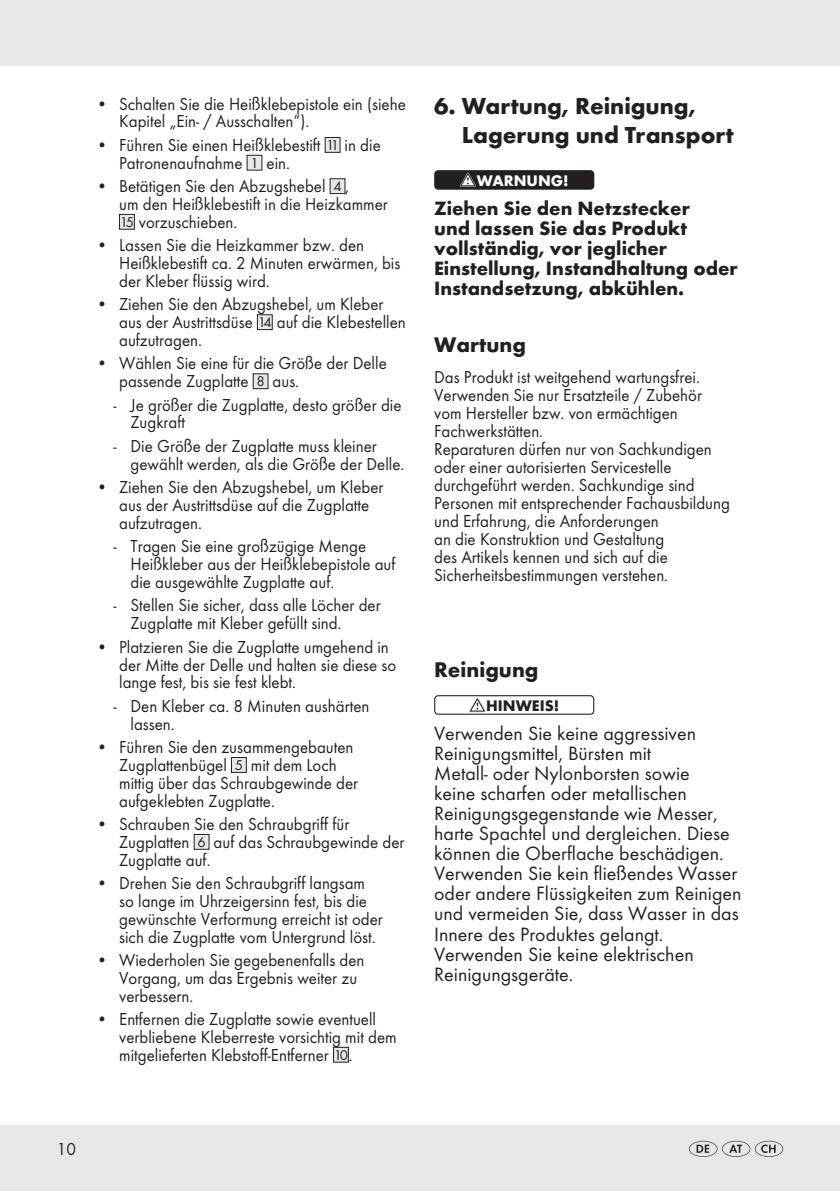
<style>
.page{position:relative;width:840px;height:1191px;background:#fff}
.page>*{position:absolute;margin:0;border:0;box-sizing:border-box;transform-origin:0 0}
.t1{font:700 24px/28.8px "Futura TOT";color:#231f20}
.Headlines_nicht_im_Inhaltsverzeichnis{font:700 22px "Futura TOT";color:#231f20}
.Headlines{font:700 22px "Futura TOT";color:#231f20}
.warnhinweise{font:20px/20px "Futura TOT";color:#231f20}
.warnhinweise-2{font:700 20px/20px "Futura TOT";color:#231f20}
.lauftext{font:18px/17.8px "Futura TOT";color:#231f20;scale:.94 1}
.warnhinweise_auf_schwarz{font:700 16px "Futura TOT";color:#fff}
.warnhinweise_auf_schwarz-2{font:700 16px "Futura TOT";color:#231f20}
.Nummerierungen_Umschlag{font:14.6px "Futura TOT";letter-spacing:-.175em;color:#231f20}
</style>
<div class="page">
<div style="left:0;top:0;width:839px;height:65px;background:#e6e7e9"></div>
<div style="left:0;top:1125px;width:839px;height:66px;background:#e6e7e9"></div>
<svg style="left:689px;top:1140px;width:93px;height:17px"></svg>
<div style="left:325px;top:137px;width:15px;height:15px;background:#e6e7e9"></div>
<div style="left:324px;top:137px;width:16px;height:16px;border:1px solid #231f20"></div>
<div style="left:247px;top:155px;width:15px;height:15px;background:#e6e7e9"></div>
<div style="left:246px;top:155px;width:16px;height:15px;border:1px solid #231f20"></div>
<div style="left:330px;top:179px;width:15px;height:15px;background:#e6e7e9"></div>
<div style="left:329px;top:178px;width:16px;height:16px;border:1px solid #231f20"></div>
<div style="left:119px;top:214px;width:15px;height:15px;background:#e6e7e9"></div>
<div style="left:119px;top:214px;width:16px;height:15px;border:1px solid #231f20"></div>
<div style="left:257px;top:315px;width:15px;height:14px;background:#e6e7e9"></div>
<div style="left:257px;top:314px;width:15px;height:16px;border:1px solid #231f20"></div>
<div style="left:253px;top:374px;width:15px;height:15px;background:#e6e7e9"></div>
<div style="left:253px;top:373px;width:15px;height:16px;border:1px solid #231f20"></div>
<div style="left:231px;top:757px;width:15px;height:15px;background:#e6e7e9"></div>
<div style="left:231px;top:757px;width:15px;height:15px;border:1px solid #231f20"></div>
<div style="left:194px;top:834px;width:15px;height:15px;background:#e6e7e9"></div>
<div style="left:194px;top:834px;width:15px;height:15px;border:1px solid #231f20"></div>
<div style="left:333px;top:1047px;width:15px;height:15px;background:#e6e7e9"></div>
<div style="left:333px;top:1047px;width:15px;height:15px;border:1px solid #231f20"></div>
<div style="left:434px;top:170px;width:160px;height:20px;background:#231f20;border-radius:4px"></div>
<svg style="left:460px;top:173px;width:15px;height:14px"></svg>
<div style="left:434px;top:695px;width:160px;height:19px;border:1px solid #231f20;border-radius:4px"></div>
<svg style="left:469px;top:698px;width:16px;height:14px"></svg>
<p class="lauftext" style="left:119px;top:94px;width:306px;text-indent:-23px">• Schalten Sie die Heißklebepistole ein (siehe<br>Kapitel „Ein- / Ausschalten“).</p>
<p class="lauftext" style="left:96px;top:136px;width:240px">• Führen Sie einen Heißklebestift</p>
<p class="Nummerierungen_Umschlag" style="left:326px;top:136px;width:15px">11</p>
<p class="lauftext" style="left:344px;top:136px;width:40px">in die</p>
<p class="lauftext" style="left:119px;top:154px;width:133px">Patronenaufnahme</p>
<p class="Nummerierungen_Umschlag" style="left:250px;top:154px;width:10px">1</p>
<p class="lauftext" style="left:266px;top:154px;width:26px">ein.</p>
<p class="lauftext" style="left:96px;top:177px;width:245px">• Betätigen Sie den Abzugshebel</p>
<p class="Nummerierungen_Umschlag" style="left:333px;top:177px;width:10px">4</p>
<p class="lauftext" style="left:119px;top:177px;width:287px;text-indent:226px">,<br>um den Heißklebestift in die Heizkammer</p>
<p class="Nummerierungen_Umschlag" style="left:120px;top:213px;width:16px">15</p>
<p class="lauftext" style="left:139px;top:213px;width:106px">vorzuschieben.</p>
<p class="lauftext" style="left:119px;top:236px;width:300px;text-indent:-23px">• Lassen Sie die Heizkammer bzw. den<br>Heißklebestift ca. 2 Minuten erwärmen, bis der Kleber flüssig wird.</p>
<p class="lauftext" style="left:119px;top:295px;width:282px;text-indent:-23px">• Ziehen Sie den Abzugshebel, um Kleber aus der Austrittsdüse</p>
<p class="Nummerierungen_Umschlag" style="left:258px;top:313px;width:16px">14</p>
<p class="lauftext" style="left:277px;top:313px;width:139px">auf die Klebestellen</p>
<p class="lauftext" style="left:119px;top:331px;width:89px">aufzutragen.</p>
<p class="lauftext" style="left:119px;top:354px;width:286px;text-indent:-23px">• Wählen Sie eine für die Größe der Delle passende Zugplatte</p>
<p class="Nummerierungen_Umschlag" style="left:256px;top:373px;width:10px">8</p>
<p class="lauftext" style="left:272px;top:372px;width:30px">aus.</p>
<p class="lauftext" style="left:130px;top:396px;width:290px;text-indent:-17px">- Je größer die Zugplatte, desto größer die<br>Zugkraft</p>
<p class="lauftext" style="left:130px;top:437px;width:293px;text-indent:-17px">- Die Größe der Zugplatte muss kleiner gewählt werden, als die Größe der Delle.</p>
<p class="lauftext" style="left:119px;top:478px;width:282px;text-indent:-23px">• Ziehen Sie den Abzugshebel, um Kleber aus der Austrittsdüse auf die Zugplatte aufzutragen.</p>
<p class="lauftext" style="left:130px;top:537px;width:283px;text-indent:-17px">- Tragen Sie eine großzügige Menge<br>Heißkleber aus der Heißklebepistole auf die ausgewählte Zugplatte auf.</p>
<p class="lauftext" style="left:130px;top:596px;width:267px;text-indent:-17px">- Stellen Sie sicher, dass alle Löcher der<br>Zugplatte mit Kleber gefüllt sind.</p>
<p class="lauftext" style="left:119px;top:637px;width:296px;text-indent:-23px">• Platzieren Sie die Zugplatte umgehend in der Mitte der Delle und halten sie diese so lange fest, bis sie fest klebt.</p>
<p class="lauftext" style="left:130px;top:697px;width:255px;text-indent:-17px">- Den Kleber ca. 8 Minuten aushärten lassen.</p>
<p class="lauftext" style="left:119px;top:738px;width:251px;text-indent:-23px">• Führen Sie den zusammengebauten<br>Zugplattenbügel</p>
<p class="lauftext" style="left:119px;top:756px;width:255px;text-indent:132px">mit dem Loch mittig über das Schraubgewinde der aufgeklebten Zugplatte.</p>
<p class="lauftext" style="left:119px;top:815px;width:246px;text-indent:-23px">• Schrauben Sie den Schraubgriff für<br>Zugplatten</p>
<p class="Nummerierungen_Umschlag" style="left:235px;top:756px;width:10px">5</p>
<p class="Nummerierungen_Umschlag" style="left:197px;top:833px;width:10px">6</p>
<p class="lauftext" style="left:213px;top:832px;width:204px">auf das Schraubgewinde der</p>
<p class="lauftext" style="left:119px;top:850px;width:99px">Zugplatte auf.</p>
<p class="lauftext" style="left:119px;top:874px;width:282px;text-indent:-23px">• Drehen Sie den Schraubgriff langsam so lange im Uhrzeigersinn fest, bis die gewünschte Verformung erreicht ist oder sich die Zugplatte vom Untergrund löst.</p>
<p class="lauftext" style="left:119px;top:951px;width:262px;text-indent:-23px">• Wiederholen Sie gegebenenfalls den<br>Vorgang, um das Ergebnis weiter zu verbessern.</p>
<p class="lauftext" style="left:119px;top:1010px;width:296px;text-indent:-23px">• Entfernen die Zugplatte sowie eventuell verbliebene Kleberreste vorsichtig mit dem mitgelieferten Klebstoff-Entferner</p>
<p class="Nummerierungen_Umschlag" style="left:333px;top:1046px;width:16px">10</p>
<p class="lauftext" style="left:348px;top:1045px;width:6px">.</p>
<p class="t1" style="left:461px;top:91px;width:273px;text-indent:-28px">6. Wartung, Reinigung,<br>Lagerung und Transport</p>
<p class="warnhinweise_auf_schwarz" style="left:476px;top:170px;width:93px">WARNUNG!</p>
<p class="warnhinweise-2" style="left:434px;top:198px;width:305px">Ziehen Sie den Netzstecker<br>und lassen Sie das Produkt vollständig, vor jeglicher<br>Einstellung, Instandhaltung oder<br>Instandsetzung, abkühlen.</p>
<p class="Headlines" style="left:434px;top:331px;width:93px">Wartung</p>
<p class="lauftext" style="left:434px;top:368px;width:316px">Das Produkt ist weitgehend wartungsfrei.<br>Verwenden Sie nur Ersatzteile / Zubehör vom Hersteller bzw. von ermächtigen Fachwerkstätten.<br>Reparaturen dürfen nur von Sachkundigen oder einer autorisierten Servicestelle durchgeführt werden. Sachkundige sind Personen mit entsprechender Fachausbildung und Erfahrung, die Anforderungen<br>an die Konstruktion und Gestaltung<br>des Artikels kennen und sich auf die Sicherheitsbestimmungen verstehen.</p>
<p class="Headlines_nicht_im_Inhaltsverzeichnis" style="left:434px;top:656px;width:106px">Reinigung</p>
<p class="warnhinweise_auf_schwarz-2" style="left:486px;top:695px;width:74px">HINWEIS!</p>
<p class="warnhinweise" style="left:434px;top:723px;width:309px">Verwenden Sie keine aggressiven Reinigungsmittel, Bürsten mit<br>Metall- oder Nylonborsten sowie<br>keine scharfen oder metallischen Reinigungsgegenstande wie Messer, harte Spachtel und dergleichen. Diese können die Oberflache beschädigen.<br>Verwenden Sie kein fließendes Wasser oder andere Flüssigkeiten zum Reinigen und vermeiden Sie, dass Wasser in das Innere des Produktes gelangt.<br>Verwenden Sie keine elektrischen Reinigungsgeräte.</p>
<p class="lauftext" style="left:57px;top:1140px;width:22px">10</p>
</div>
